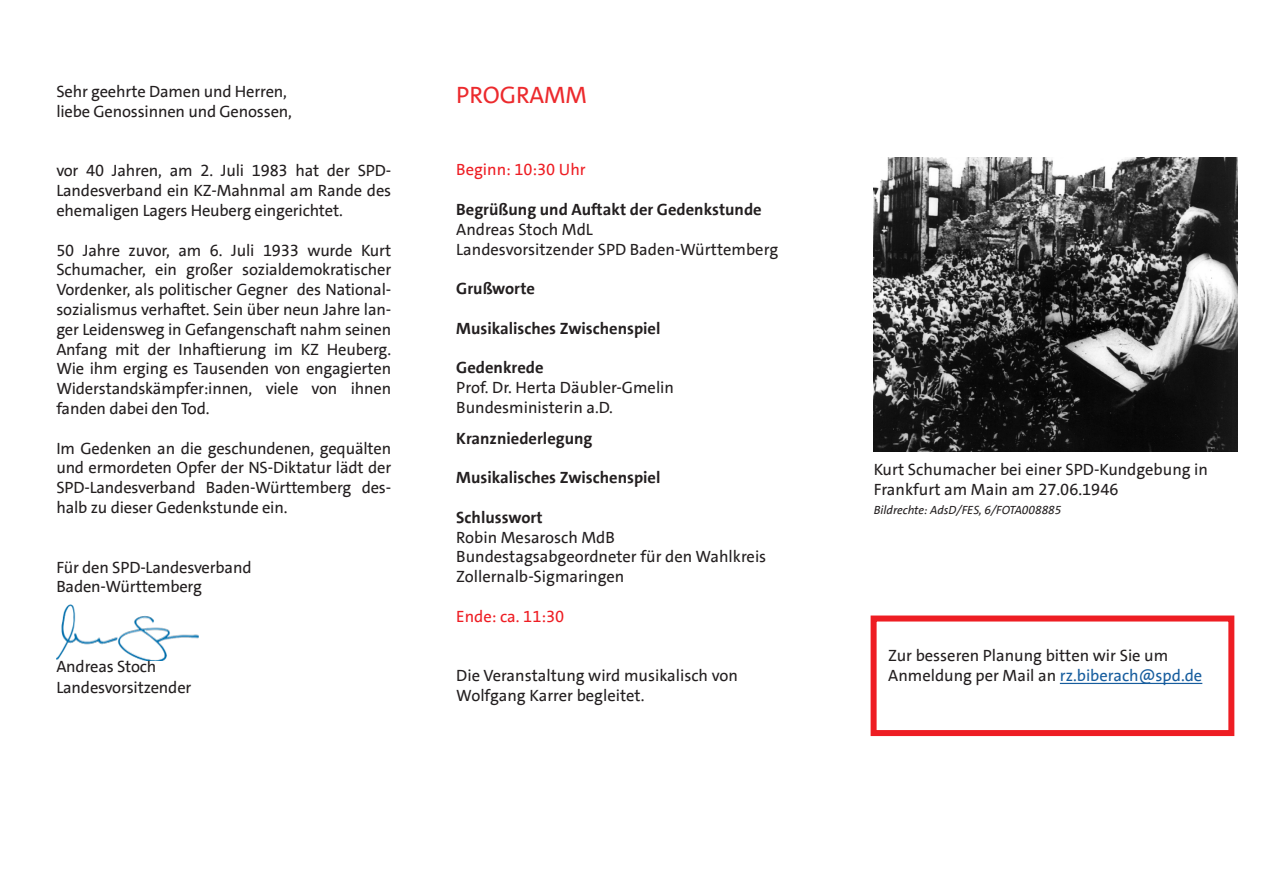
<style>
.page{position:relative;width:1263px;height:893px;background:#fff}
.page>*{position:absolute;margin:0;border:0;box-sizing:border-box;transform-origin:0 0}
.t1{font:24px "SPD The Sans";color:#ec2a2d}
.t2{font:16.5px/19.8px "SPD The Sans";color:#231f20}
.t3{font:700 16.5px "SPD The Sans";color:#231f20}
.t4{font:16.5px "SPD The Sans";color:#ee1d23}
.t5{font:italic 12px "SPD The Sans";color:#231f20}
.s1{color:#175d9e}
</style>
<div class="page">
<div style="left:870px;top:615px;width:364px;height:121px;border:6px solid #ee1d23"></div>
<hr style="left:1060px;top:683px;width:142px;height:1px;background:#175d9e">
<img style="left:57px;top:605px;width:141px;height:56px">
<img style="left:874px;top:158px;width:363px;height:294px">
<p class="t2" style="left:56px;top:82px;width:232px">Sehr geehrte Damen und Herren,</p>
<p class="t2" style="left:56px;top:102px;width:237px">liebe Genossinnen und Genossen,</p>
<p class="t2" style="left:56px;top:161px;width:336px;text-align:justify">vor 40 Jahren, am 2. Juli 1983 hat der SPD-Landesverband ein KZ-Mahnmal am Rande des ehemaligen Lagers Heuberg eingerichtet.</p>
<p class="t2" style="left:56px;top:240px;width:336px;text-align:justify">50 Jahre zuvor, am 6. Juli 1933 wurde Kurt Schumacher, ein großer sozialdemokratischer Vordenker, als politischer Gegner des National&shy;sozialismus verhaftet. Sein über neun Jahre lan&shy;ger Leidensweg in Gefangenschaft nahm seinen Anfang mit der Inhaftierung im KZ Heuberg.<br>Wie ihm erging es Tausenden von engagierten Widerstandskämpfer:innen, viele von ihnen fanden dabei den Tod.</p>
<p class="t2" style="left:56px;top:438px;width:336px;text-align:justify">Im Gedenken an die geschundenen, gequälten und ermordeten Opfer der NS-Diktatur lädt der SPD-Landesverband Baden-Württemberg des&shy;halb zu dieser Gedenkstunde ein.</p>
<p class="t2" style="left:56px;top:557px;width:197px">Für den SPD-Landesverband</p>
<p class="t2" style="left:56px;top:577px;width:147px">Baden-Württemberg</p>
<p class="t2" style="left:56px;top:656px;width:102px">Andreas Stoch</p>
<p class="t2" style="left:56px;top:678px;width:137px">Landesvorsitzender</p>
<p class="t1" style="left:456px;top:80px;width:132px">PROGRAMM</p>
<p class="t4" style="left:456px;top:159px;width:131px">Beginn: 10:30 Uhr</p>
<p class="t3" style="left:456px;top:199px;width:307px">Begrüßung und Auftakt der Gedenkstunde</p>
<p class="t2" style="left:456px;top:219px;width:138px">Andreas Stoch MdL</p>
<p class="t2" style="left:456px;top:239px;width:323px">Landesvorsitzender SPD Baden-Württemberg</p>
<p class="t3" style="left:456px;top:278px;width:80px">Grußworte</p>
<p class="t3" style="left:456px;top:318px;width:206px">Musikalisches Zwischenspiel</p>
<p class="t3" style="left:456px;top:357px;width:89px">Gedenkrede</p>
<p class="t2" style="left:456px;top:378px;width:219px">Prof. Dr. Herta Däubler-Gmelin</p>
<p class="t2" style="left:456px;top:398px;width:158px">Bundesministerin a.D.</p>
<p class="t3" style="left:456px;top:427px;width:138px">Kranzniederlegung</p>
<p class="t3" style="left:456px;top:467px;width:206px">Musikalisches Zwischenspiel</p>
<p class="t3" style="left:456px;top:507px;width:88px">Schlusswort</p>
<p class="t2" style="left:456px;top:527px;width:160px">Robin Mesarosch MdB</p>
<p class="t2" style="left:456px;top:547px;width:312px">Bundestagsabgeordneter für den Wahlkreis<br>Zollernalb-Sigmaringen</p>
<p class="t4" style="left:456px;top:606px;width:110px">Ende: ca. 11:30</p>
<p class="t2" style="left:456px;top:666px;width:283px">Die Veranstaltung wird musikalisch von<br>Wolfgang Karrer begleitet.</p>
<p class="t2" style="left:874px;top:459px;width:336px">Kurt Schumacher bei einer SPD-Kundgebung in<br>Frankfurt am Main am 27.06.1946</p>
<p class="t5" style="left:874px;top:503px;width:189px">Bildrechte: AdsD/FES, 6/FOTA008885</p>
<p class="t2" style="left:888px;top:645px;width:316px">Zur besseren Planung bitten wir Sie um<br>Anmeldung per Mail an <span class="s1">rz.biberach@spd.de</span></p>
</div>
